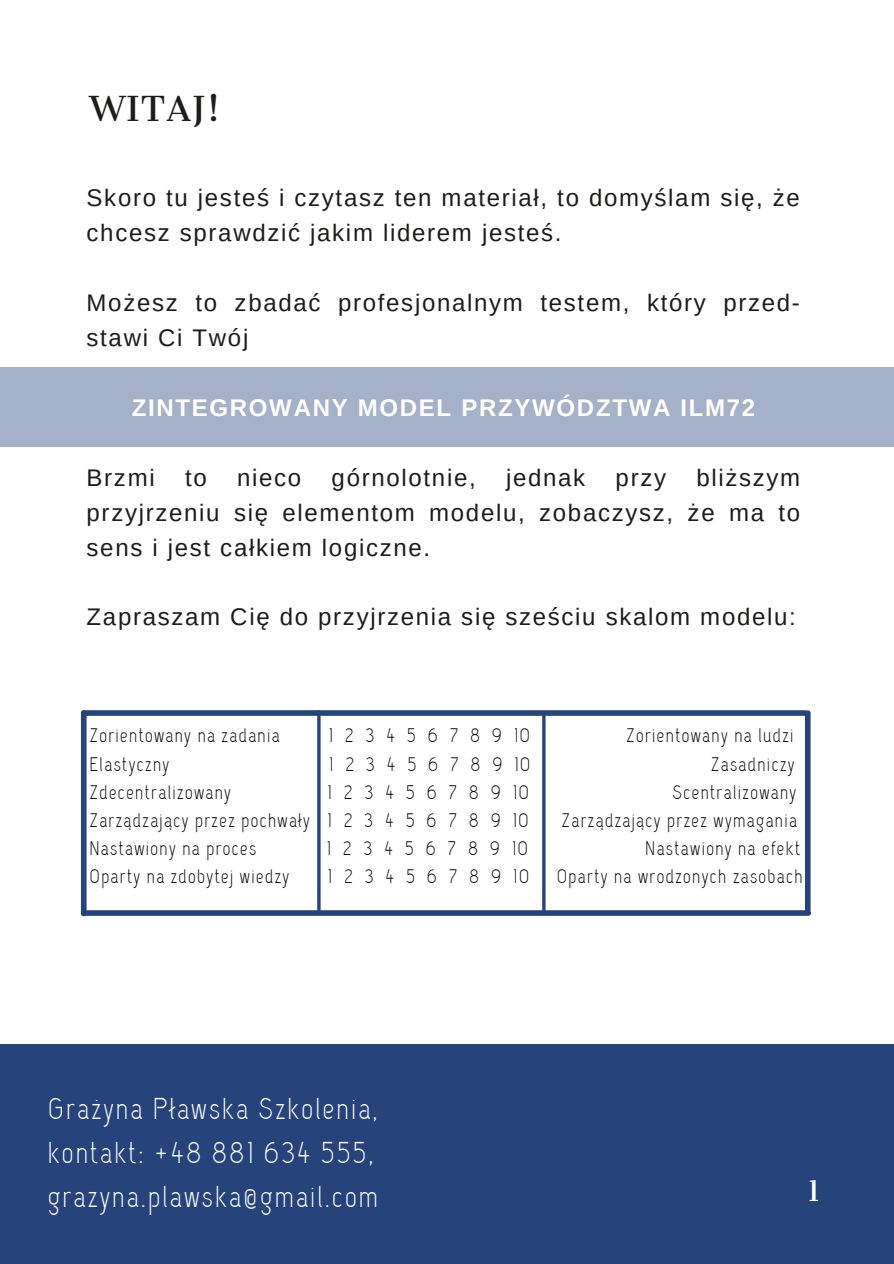
<style>
.page{position:relative;width:894px;height:1264px;background:#fff}
.page>*{position:absolute;margin:0;border:0;box-sizing:border-box;transform-origin:0 0}
.t1{font:32.85px "Cantata One";letter-spacing:.03em;color:#1c1c1b}
.t2{font:30px "Capsuula";letter-spacing:.07em;color:#fff}
.t3{font:27px "Cantata One";color:#fff}
.t4{font:24px/35px "Arimo";letter-spacing:.07em;color:#1c1c1b}
.t5{font:700 24px "Arimo";letter-spacing:.07em;color:#fff}
.t6{font:19.5px "Capsuula";letter-spacing:.07em;color:#000}
.t7{font:19.5px "Capsuula";letter-spacing:.61em;color:#000}
</style>
<div class="page">
<div style="left:0;top:1044px;width:893px;height:219px;background:#26447b"></div>
<div style="left:0;top:367px;width:893px;height:80px;background:#a4b1c8"></div>
<div style="left:84px;top:710px;width:720px;height:5px;background:#26447b"></div>
<div style="left:84px;top:910px;width:724px;height:5px;background:#26447b"></div>
<div style="left:81px;top:713px;width:6px;height:200px;background:#26447b"></div>
<div style="left:804px;top:713px;width:6px;height:197px;background:#26447b"></div>
<hr style="left:317px;top:712px;width:3px;height:199px;background:#26447b">
<hr style="left:542px;top:714px;width:3px;height:200px;background:#26447b">
<p class="t1" style="left:89px;top:88px;width:132px">WITAJ!</p>
<p class="t4" style="left:87px;top:180px;width:714px">Skoro tu jesteś i czytasz ten materiał, to domyślam się, że chcesz sprawdzić jakim liderem jesteś.</p>
<p class="t4" style="left:87px;top:285px;width:714px">Możesz to zbadać profesjonalnym testem, który przed&shy;stawi Ci Twój</p>
<p class="t5" style="left:132px;top:394px;width:625px">ZINTEGROWANY MODEL PRZYWÓDZTWA ILM72</p>
<p class="t4" style="left:87px;top:460px;width:70px">Brzmi</p>
<p class="t4" style="left:185px;top:460px;width:23px">to</p>
<p class="t4" style="left:237px;top:460px;width:66px">nieco</p>
<p class="t4" style="left:331px;top:460px;width:145px">górnolotnie,</p>
<p class="t4" style="left:506px;top:460px;width:81px">jednak</p>
<p class="t4" style="left:615px;top:460px;width:52px">przy</p>
<p class="t4" style="left:87px;top:460px;width:715px;text-align:justify;text-indent:609px">bliższym przyjrzeniu się elementom modelu, zobaczysz, że ma to sens i jest całkiem logiczne.</p>
<p class="t4" style="left:87px;top:599px;width:710px">Zapraszam Cię do przyjrzenia się sześciu skalom modelu:</p>
<p class="t6" style="left:89px;top:724px;width:191px">Zorientowany na zadania</p>
<p class="t7" style="left:328px;top:724px;width:203px">12345678910</p>
<p class="t6" style="left:626px;top:724px;width:169px">Zorientowany na ludzi</p>
<p class="t6" style="left:89px;top:752px;width:81px">Elastyczny</p>
<p class="t7" style="left:329px;top:752px;width:203px">12345678910</p>
<p class="t6" style="left:710px;top:752px;width:85px">Zasadniczy</p>
<p class="t6" style="left:89px;top:780px;width:143px">Zdecentralizowany</p>
<p class="t7" style="left:327px;top:780px;width:203px">12345678910</p>
<p class="t6" style="left:672px;top:780px;width:125px">Scentralizowany</p>
<p class="t6" style="left:89px;top:809px;width:440px">Zarządzający przez pochwały 1 2 3 4 5 6 7 8 9 10</p>
<p class="t6" style="left:561px;top:809px;width:237px">Zarządzający przez wymagania</p>
<p class="t6" style="left:89px;top:837px;width:168px">Nastawiony na proces</p>
<p class="t7" style="left:326px;top:837px;width:203px">12345678910</p>
<p class="t6" style="left:645px;top:837px;width:156px">Nastawiony na efekt</p>
<p class="t6" style="left:89px;top:865px;width:201px">Oparty na zdobytej wiedzy</p>
<p class="t7" style="left:327px;top:865px;width:203px">12345678910</p>
<p class="t6" style="left:556px;top:865px;width:247px">Oparty na wrodzonych zasobach</p>
<p class="t2" style="left:48px;top:1091px;width:331px">Grażyna Pławska Szkolenia,</p>
<p class="t2" style="left:48px;top:1135px;width:327px">kontakt: +48 881 634 555,</p>
<p class="t2" style="left:48px;top:1179px;width:331px">grazyna.plawska@gmail.com</p>
<p class="t3" style="left:806px;top:1173px;width:15px">1</p>
</div>
